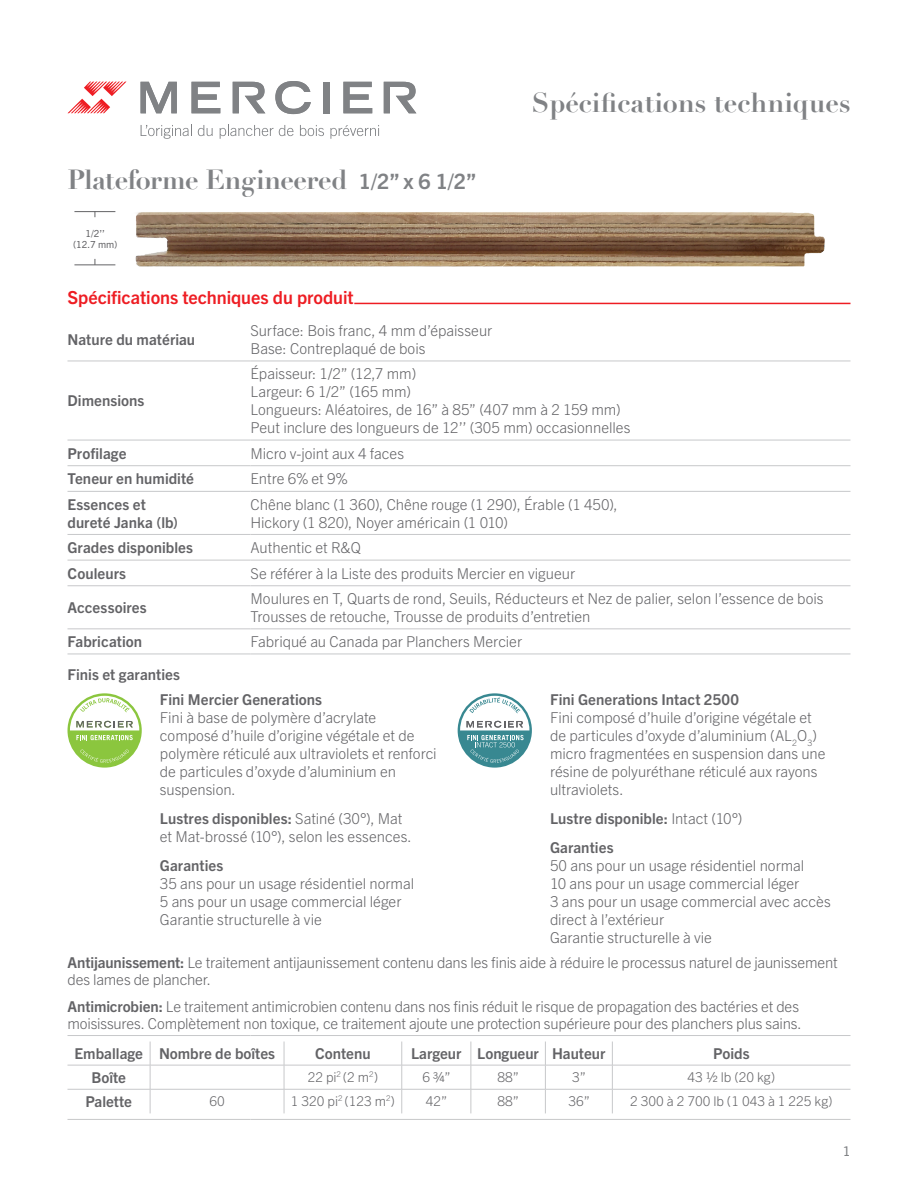
<style>
.page{position:relative;width:918px;height:1188px;background:#fff}
.page>*{position:absolute;margin:0;border:0;box-sizing:border-box;transform-origin:0 0}
.t1{font:700 27px "Didot";letter-spacing:-.02em;color:#808285}
.t2{font:700 27px "Didot";color:#808285}
.t3{font:700 18px "Trade Gothic Next LT Pro";letter-spacing:-.005em;color:#ee1d23}
.t4{font:300 15px/18px "Trade Gothic Next LT Pro";letter-spacing:-.005em;color:#636366}
.t5{font:700 15px/18px "Trade Gothic Next LT Pro";letter-spacing:.005em;color:#636366}
.t6{font:300 13.5px "Trade Gothic Next LT Pro";color:#636366}
.t7{font:13.5px "Trade Gothic Next LT Pro";color:#808285}
.t8{font:9.75px/10.9px "Trade Gothic Next LT Pro";color:#636366;text-align:center}
.s1{font-family:"Trade Gothic Next LT Pro";font-size:21.15px}
.s2{font-weight:700}
.s3{font-weight:300}
</style>
<div class="page">
<img style="left:135px;top:212px;width:690px;height:55px">
<hr style="left:74px;top:211px;width:41px;height:1px;background:#636366">
<hr style="left:74px;top:264px;width:41px;height:1px;background:#636366">
<hr style="left:68px;top:361px;width:183px;height:1px;background:#c7c8ca">
<hr style="left:251px;top:361px;width:599px;height:1px;background:#c7c8ca">
<hr style="left:68px;top:440px;width:183px;height:1px;background:#c7c8ca">
<hr style="left:251px;top:440px;width:599px;height:1px;background:#c7c8ca">
<hr style="left:68px;top:465px;width:183px;height:1px;background:#c7c8ca">
<hr style="left:251px;top:465px;width:599px;height:1px;background:#c7c8ca">
<hr style="left:68px;top:491px;width:183px;height:1px;background:#c7c8ca">
<hr style="left:251px;top:491px;width:599px;height:1px;background:#c7c8ca">
<hr style="left:68px;top:534px;width:183px;height:1px;background:#c7c8ca">
<hr style="left:251px;top:534px;width:599px;height:1px;background:#c7c8ca">
<hr style="left:68px;top:560px;width:183px;height:1px;background:#c7c8ca">
<hr style="left:251px;top:560px;width:599px;height:1px;background:#c7c8ca">
<hr style="left:68px;top:585px;width:183px;height:1px;background:#c7c8ca">
<hr style="left:251px;top:585px;width:599px;height:1px;background:#c7c8ca">
<hr style="left:68px;top:628px;width:183px;height:1px;background:#c7c8ca">
<hr style="left:251px;top:628px;width:599px;height:1px;background:#c7c8ca">
<hr style="left:68px;top:654px;width:183px;height:1px;background:#c7c8ca">
<hr style="left:68px;top:1035px;width:183px;height:1px;background:#c7c8ca">
<hr style="left:251px;top:1035px;width:599px;height:1px;background:#c7c8ca">
<hr style="left:251px;top:654px;width:599px;height:1px;background:#c7c8ca">
<hr style="left:68px;top:1119px;width:183px;height:1px;background:#c7c8ca">
<hr style="left:251px;top:1119px;width:599px;height:1px;background:#c7c8ca">
<hr style="left:68px;top:1065px;width:82px;height:1px;background:#c7c8ca">
<hr style="left:150px;top:1065px;width:134px;height:1px;background:#c7c8ca">
<hr style="left:284px;top:1065px;width:118px;height:1px;background:#c7c8ca">
<hr style="left:402px;top:1065px;width:69px;height:1px;background:#c7c8ca">
<hr style="left:471px;top:1065px;width:74px;height:1px;background:#c7c8ca">
<hr style="left:545px;top:1065px;width:67px;height:1px;background:#c7c8ca">
<hr style="left:612px;top:1065px;width:238px;height:1px;background:#c7c8ca">
<hr style="left:68px;top:1089px;width:82px;height:1px;background:#c7c8ca">
<hr style="left:150px;top:1089px;width:134px;height:1px;background:#c7c8ca">
<svg style="left:150px;top:1042px;width:1px;height:71px"></svg>
<hr style="left:284px;top:1089px;width:118px;height:1px;background:#c7c8ca">
<svg style="left:284px;top:1042px;width:1px;height:71px"></svg>
<hr style="left:402px;top:1089px;width:69px;height:1px;background:#c7c8ca">
<svg style="left:402px;top:1042px;width:1px;height:71px"></svg>
<hr style="left:471px;top:1089px;width:74px;height:1px;background:#c7c8ca">
<svg style="left:471px;top:1042px;width:1px;height:71px"></svg>
<hr style="left:545px;top:1089px;width:67px;height:1px;background:#c7c8ca">
<svg style="left:545px;top:1042px;width:1px;height:71px"></svg>
<hr style="left:612px;top:1089px;width:238px;height:1px;background:#c7c8ca">
<svg style="left:612px;top:1042px;width:1px;height:71px"></svg>
<hr style="left:354px;top:303px;width:496px;height:1px;background:#ee1d23">
<svg style="left:68px;top:82px;width:58px;height:31px"></svg>
<svg style="left:141px;top:82px;width:36px;height:31px"></svg>
<svg style="left:192px;top:82px;width:28px;height:31px"></svg>
<svg style="left:384px;top:82px;width:32px;height:31px"></svg>
<svg style="left:233px;top:82px;width:32px;height:31px"></svg>
<svg style="left:275px;top:81px;width:36px;height:33px"></svg>
<div style="left:323px;top:82px;width:6px;height:31px;background:#808285"></div>
<svg style="left:343px;top:82px;width:29px;height:31px"></svg>
<svg style="left:141px;top:125px;width:51px;height:14px"></svg>
<svg style="left:198px;top:125px;width:15px;height:11px"></svg>
<svg style="left:220px;top:125px;width:74px;height:14px"></svg>
<svg style="left:300px;top:125px;width:24px;height:11px"></svg>
<svg style="left:330px;top:125px;width:49px;height:14px"></svg>
<svg style="left:68px;top:693px;width:74px;height:75px"></svg>
<svg style="left:458px;top:693px;width:74px;height:75px"></svg>
<h1 class="t1" style="left:68px;top:162px;width:411px">Plateforme Engineered <span class="s1">1/2” x 6 1/2”</span></h1>
<p class="t8" style="left:73px;top:227px;width:46px">1/2’’ (12.7 mm)</p>
<h1 class="t2" style="left:532px;top:85px;width:320px">Spécifications techniques</h1>
<p class="t3" style="left:68px;top:285px;width:288px">Spécifications techniques du produit</p>
<p class="t5" style="left:68px;top:330px;width:129px">Nature du matériau</p>
<p class="t4" style="left:251px;top:321px;width:243px">Surface: Bois franc, 4 mm d’épaisseur<br>Base: Contreplaqué de bois</p>
<p class="t5" style="left:68px;top:391px;width:78px">Dimensions</p>
<p class="t4" style="left:251px;top:364px;width:381px">Épaisseur: 1/2” (12,7 mm)<br>Largeur: 6 1/2” (165 mm)<br>Longueurs: Aléatoires, de 16” à 85” (407 mm à 2 159 mm)<br>Peut inclure des longueurs de 12’’ (305 mm) occasionnelles</p>
<p class="t5" style="left:68px;top:443px;width:60px">Profilage</p>
<p class="t4" style="left:251px;top:443px;width:155px">Micro v-joint aux 4 faces</p>
<p class="t5" style="left:68px;top:469px;width:128px">Teneur en humidité</p>
<p class="t4" style="left:251px;top:469px;width:99px">Entre 6% et 9%</p>
<p class="t5" style="left:68px;top:494px;width:112px">Essences et dureté Janka (lb)</p>
<p class="t4" style="left:251px;top:494px;width:369px">Chêne blanc (1 360), Chêne rouge (1 290), Érable (1 450),<br>Hickory (1 820), Noyer américain (1 010)</p>
<p class="t5" style="left:68px;top:538px;width:127px">Grades disponibles</p>
<p class="t4" style="left:251px;top:538px;width:112px">Authentic et R&amp;Q</p>
<p class="t5" style="left:68px;top:563px;width:60px">Couleurs</p>
<p class="t4" style="left:251px;top:563px;width:326px">Se référer à la Liste des produits Mercier en vigueur</p>
<p class="t5" style="left:68px;top:598px;width:81px">Accessoires</p>
<p class="t4" style="left:251px;top:589px;width:574px">Moulures en T, Quarts de rond, Seuils, Réducteurs et Nez de palier, selon l’essence de bois<br>Trousses de retouche, Trousse de produits d’entretien</p>
<p class="t5" style="left:68px;top:632px;width:76px">Fabrication</p>
<p class="t4" style="left:251px;top:632px;width:273px">Fabriqué au Canada par Planchers Mercier</p>
<p class="t5" style="left:68px;top:665px;width:114px">Finis et garanties</p>
<p class="t5" style="left:160px;top:689px;width:164px">Fini Mercier Generations</p>
<p class="t4" style="left:160px;top:708px;width:278px">Fini à base de polymère d’acrylate composé d’huile d’origine végétale et de polymère réticulé aux ultraviolets et renforci de particules d’oxyde d’aluminium en suspension.</p>
<p class="t4" style="left:160px;top:808px;width:253px"><span class="s2">Lustres disponibles:</span> Satiné (30°), Mat et Mat-brossé (10°), selon les essences.</p>
<p class="t5" style="left:160px;top:855px;width:65px">Garanties</p>
<p class="t4" style="left:160px;top:873px;width:256px">35 ans pour un usage résidentiel normal<br>5 ans pour un usage commercial léger<br>Garantie structurelle à vie</p>
<p class="t5" style="left:550px;top:689px;width:191px">Fini Generations Intact 2500</p>
<p class="t4" style="left:550px;top:708px;width:277px">Fini composé d’huile d’origine végétale et de particules d’oxyde d’aluminium (AL<sub>2</sub>O<sub>3</sub>) micro fragmentées en suspension dans une résine de polyuréthane réticulé aux rayons ultraviolets.</p>
<p class="t5" style="left:550px;top:803px;width:194px;line-height:28.8px">Lustre disponible: <span class="s3">Intact (10°)<br></span>Garanties</p>
<p class="t4" style="left:550px;top:855px;width:282px">50 ans pour un usage résidentiel normal<br>10 ans pour un usage commercial léger<br>3 ans pour un usage commercial avec accès direct à l’extérieur<br>Garantie structurelle à vie</p>
<p class="t4" style="left:68px;top:954px;width:772px;line-height:16.5px"><span class="s2">Antijaunissement:</span> Le traitement antijaunissement contenu dans les finis aide à réduire le processus naturel de jaunissement des lames de plancher.</p>
<p class="t4" style="left:68px;top:998px;width:736px;line-height:16.5px"><span class="s2">Antimicrobien:</span> Le traitement antimicrobien contenu dans nos finis réduit le risque de propagation des bactéries et des moisissures. Complètement non toxique, ce traitement ajoute une protection supérieure pour des planchers plus sains.</p>
<p class="t5" style="left:75px;top:1044px;width:202px">Emballage Nombre de boîtes</p>
<p class="t5" style="left:315px;top:1044px;width:57px">Contenu</p>
<p class="t5" style="left:411px;top:1044px;width:196px">Largeur Longueur Hauteur</p>
<p class="t5" style="left:713px;top:1044px;width:38px">Poids</p>
<p class="t5" style="left:91px;top:1067px;width:36px">Boîte</p>
<p class="t6" style="left:308px;top:1067px;width:72px">22 pi<sup>2</sup> (2 m<sup>2</sup>)</p>
<p class="t6" style="left:422px;top:1067px;width:30px">6 ¾”</p>
<p class="t6" style="left:498px;top:1067px;width:23px">88”</p>
<p class="t6" style="left:572px;top:1067px;width:15px">3”</p>
<p class="t6" style="left:688px;top:1067px;width:89px">43 ½ lb (20 kg)</p>
<p class="t5" style="left:86px;top:1091px;width:48px">Palette</p>
<p class="t6" style="left:209px;top:1091px;width:17px">60</p>
<p class="t6" style="left:291px;top:1091px;width:106px">1 320 pi<sup>2</sup> (123 m<sup>2</sup>)</p>
<p class="t6" style="left:426px;top:1091px;width:23px">42”</p>
<p class="t6" style="left:498px;top:1091px;width:23px">88”</p>
<p class="t6" style="left:568px;top:1091px;width:23px">36”</p>
<p class="t6" style="left:630px;top:1091px;width:204px">2 300 à 2 700 lb (1 043 à 1 225 kg)</p>
<p class="t7" style="left:843px;top:1142px;width:9px">1</p>
</div>
